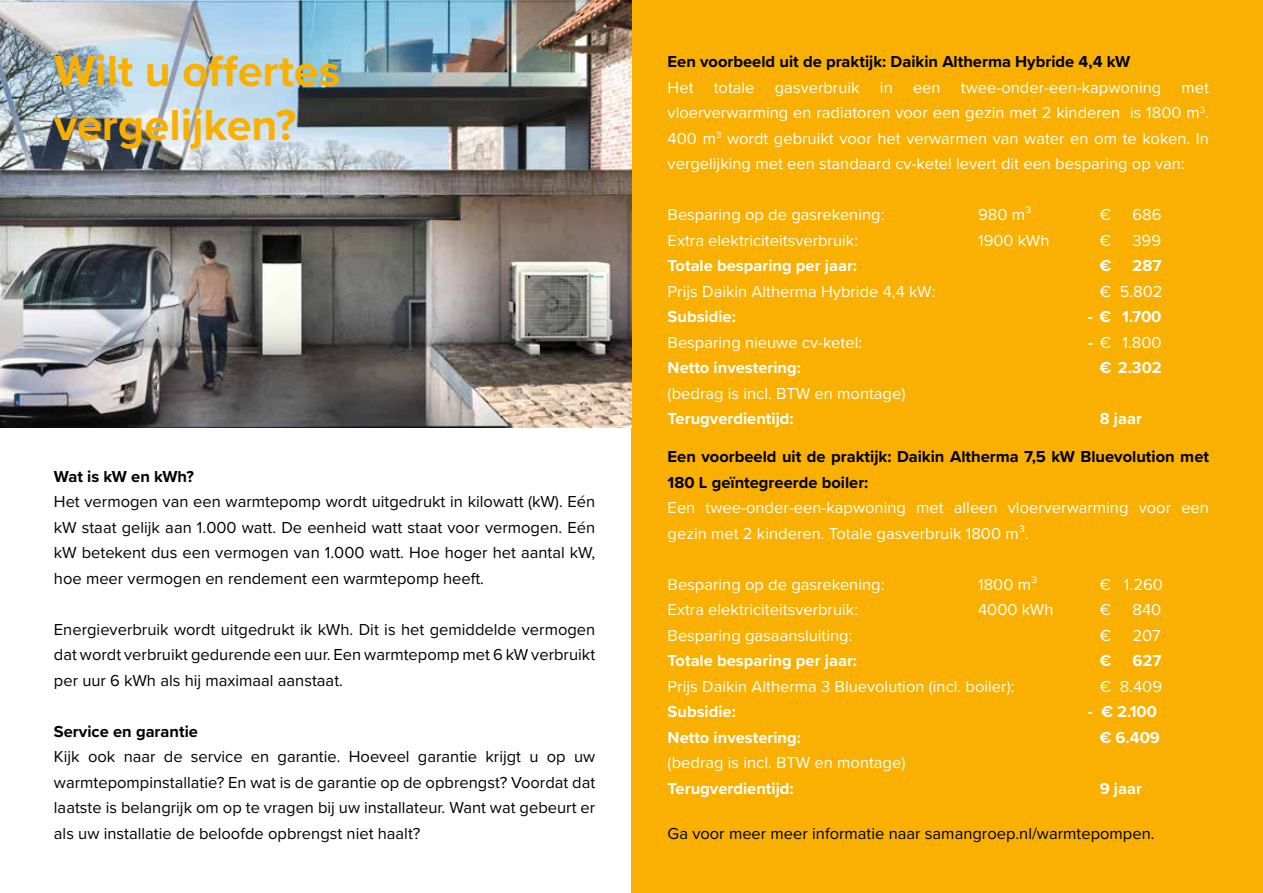
<style>
.page{position:relative;width:1263px;height:893px;background:#fff}
.page>*{position:absolute;margin:0;border:0;box-sizing:border-box;transform-origin:0 0}
.t1{font:700 45px/54px "Proxima Nova";color:#f9b000}
.t2{font:16.5px/25.5px "Proxima Nova";color:#fff;text-align:justify}
.t3{font:16.5px/25.5px "Proxima Nova";color:#000;text-align:justify}
.t4{font:700 16.5px "Proxima Nova";color:#fff}
.t5{font:700 16.5px/25.5px "Proxima Nova";color:#000}
.s1{font-weight:700}
</style>
<div class="page">
<div style="left:631px;top:0;width:632px;height:893px;background:#f9b000"></div>
<img style="left:0;top:0;width:631px;height:427px">
<h1 class="t1" style="left:54px;top:43px;width:288px">Wilt u offertes vergelijken?</h1>
<p class="t5" style="left:668px;top:48px;width:464px">Een voorbeeld uit de praktijk: Daikin Altherma Hybride 4,4 kW</p>
<p class="t2" style="left:668px;top:74px;width:543px">Het totale gasverbruik in een twee-onder-een-kapwoning met vloerverwarming en radiatoren voor een gezin met 2 kinderen is 1800 m<sup>3</sup>.<br>400 m<sup>3</sup> wordt gebruikt voor het verwarmen van water en om te koken. In vergelijking met een standaard cv-ketel levert dit een besparing op van:</p>
<p class="t2" style="left:668px;top:201px;width:218px">Besparing op de gasrekening:</p>
<p class="t2" style="left:978px;top:201px;width:55px">980 m³</p>
<p class="t2" style="left:1100px;top:201px;width:13px">€</p>
<p class="t2" style="left:1132px;top:201px;width:31px">686</p>
<p class="t2" style="left:668px;top:227px;width:192px">Extra elektriciteitsverbruik:</p>
<p class="t2" style="left:978px;top:227px;width:73px">1900 kWh</p>
<p class="t2" style="left:1100px;top:227px;width:13px">€</p>
<p class="t2" style="left:1132px;top:227px;width:30px">399</p>
<p class="t4" style="left:668px;top:253px;width:191px">Totale besparing per jaar:</p>
<p class="t4" style="left:1100px;top:253px;width:13px">€</p>
<p class="t4" style="left:1132px;top:253px;width:30px">287</p>
<p class="t2" style="left:668px;top:278px;width:269px">Prijs Daikin Altherma Hybride 4,4 kW:</p>
<p class="t2" style="left:1100px;top:278px;width:64px">€ 5.802</p>
<p class="t4" style="left:668px;top:304px;width:70px">Subsidie:</p>
<p class="t4" style="left:1088px;top:304px;width:75px">- € 1.700</p>
<p class="t2" style="left:668px;top:329px;width:196px">Besparing nieuwe cv-ketel:</p>
<p class="t2" style="left:1088px;top:329px;width:75px"><span class="s1">-</span> € 1.800</p>
<p class="t4" style="left:668px;top:355px;width:135px">Netto investering:</p>
<p class="t4" style="left:1100px;top:355px;width:64px">€ 2.302</p>
<p class="t2" style="left:668px;top:380px;width:239px">(bedrag is incl. BTW en montage)</p>
<p class="t4" style="left:668px;top:406px;width:128px">Terugverdientijd:</p>
<p class="t4" style="left:1100px;top:406px;width:44px">8 jaar</p>
<p class="t5" style="left:668px;top:444px;width:543px">Een voorbeeld uit de praktijk: Daikin Altherma 7,5 kW Bluevolution met<br>180 L geïntegreerde boiler:</p>
<p class="t2" style="left:668px;top:494px;width:543px">Een twee-onder-een-kapwoning met alleen vloerverwarming voor een gezin met 2 kinderen. Totale gasverbruik 1800 m³.</p>
<p class="t2" style="left:668px;top:571px;width:218px">Besparing op de gasrekening:</p>
<p class="t2" style="left:978px;top:571px;width:61px">1800 m³</p>
<p class="t2" style="left:1100px;top:571px;width:65px">€ 1.260</p>
<p class="t2" style="left:668px;top:596px;width:192px">Extra elektriciteitsverbruik:</p>
<p class="t2" style="left:978px;top:596px;width:77px">4000 kWh</p>
<p class="t2" style="left:1100px;top:596px;width:13px">€</p>
<p class="t2" style="left:1132px;top:596px;width:30px">840</p>
<p class="t2" style="left:668px;top:622px;width:186px">Besparing gasaansluiting:</p>
<p class="t2" style="left:1100px;top:622px;width:13px">€</p>
<p class="t2" style="left:1132px;top:622px;width:30px">207</p>
<p class="t4" style="left:668px;top:649px;width:191px">Totale besparing per jaar:</p>
<p class="t4" style="left:1100px;top:649px;width:13px">€</p>
<p class="t4" style="left:1132px;top:649px;width:30px">627</p>
<p class="t2" style="left:668px;top:673px;width:348px">Prijs Daikin Altherma 3 Bluevolution (incl. boiler):</p>
<p class="t2" style="left:1100px;top:673px;width:64px">€ 8.409</p>
<p class="t4" style="left:668px;top:699px;width:70px">Subsidie:</p>
<p class="t4" style="left:1088px;top:699px;width:71px">- € 2.100</p>
<p class="t4" style="left:668px;top:725px;width:135px">Netto investering:</p>
<p class="t4" style="left:1100px;top:725px;width:62px">€ 6.409</p>
<p class="t2" style="left:668px;top:749px;width:239px">(bedrag is incl. BTW en montage)</p>
<p class="t4" style="left:668px;top:776px;width:128px">Terugverdientijd:</p>
<p class="t4" style="left:1100px;top:776px;width:44px">9 jaar</p>
<p class="t3" style="left:668px;top:820px;width:488px">Ga voor meer meer informatie naar samangroep.nl/warmtepompen.</p>
<p class="t5" style="left:54px;top:463px;width:142px">Wat is kW en kWh?</p>
<p class="t3" style="left:54px;top:488px;width:543px">Het vermogen van een warmtepomp wordt uitgedrukt in kilowatt (kW). Eén kW staat gelijk aan 1.000 watt. De eenheid watt staat voor vermogen. Eén kW betekent dus een vermogen van 1.000 watt. Hoe hoger het aantal kW, hoe meer vermogen en rendement een warmtepomp heeft.</p>
<p class="t3" style="left:54px;top:616px;width:543px">Energieverbruik wordt uitgedrukt ik kWh. Dit is het gemiddelde vermogen dat wordt verbruikt gedurende een uur. Een warmtepomp met 6 kW verbruikt per uur 6 kWh als hij maximaal aanstaat.</p>
<p class="t5" style="left:54px;top:718px;width:146px">Service en garantie</p>
<p class="t3" style="left:54px;top:743px;width:543px">Kijk ook naar de service en garantie. Hoeveel garantie krijgt u op uw warmtepompinstallatie? En wat is de garantie op de opbrengst? Voordat dat laatste is belangrijk om op te vragen bij uw installateur. Want wat gebeurt er als uw installatie de beloofde opbrengst niet haalt?</p>
</div>
